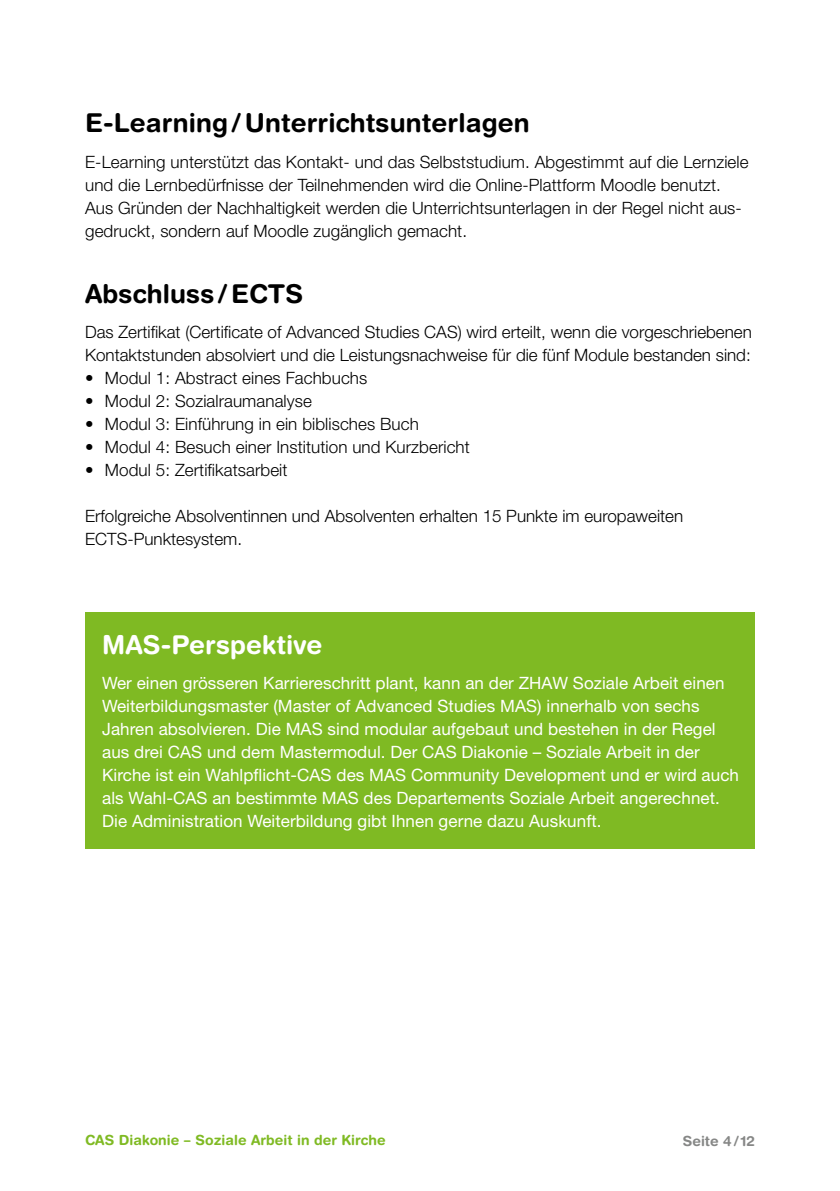
<style>
.page{position:relative;width:840px;height:1191px;background:#fff}
.page>*{position:absolute;margin:0;border:0;box-sizing:border-box;transform-origin:0 0}
.Subtitel{font:700 26px "Helvetica Rounded LT Std";letter-spacing:.005em;color:#000}
.Box_Titel{font:700 26px "Helvetica Rounded LT Std";letter-spacing:.005em;color:#fff}
.Copy{font:300 17px/23px "Helvetica Neue LT Pro";letter-spacing:.005em;color:#000}
.Box_Copy{font:17px/23px "Helvetica Neue LT Pro";letter-spacing:.005em;color:#fff}
.t1{font:700 14px "Helvetica Rounded LT Std";letter-spacing:.005em;color:#7fba23}
.t2{font:700 14px "Helvetica Rounded LT Std";letter-spacing:.005em;color:#868786}
</style>
<div class="page">
<div style="left:85px;top:612px;width:669px;height:237px;background:#7fba23"></div>
<p class="Subtitel" style="left:85px;top:107px;width:446px">E-Learning/Unterrichtsunterlagen</p>
<p class="Copy" style="left:85px;top:150px;width:664px">E-Learning unterstützt das Kontakt- und das Selbststudium. Abgestimmt auf die Lernziele und die Lernbedürfnisse der Teilnehmenden wird die Online-Plattform Moodle benutzt.<br>Aus Gründen der Nachhaltigkeit werden die Unterrichtsunterlagen in der Regel nicht aus&shy;gedruckt, sondern auf Moodle zugänglich gemacht.</p>
<p class="Subtitel" style="left:85px;top:277px;width:219px">Abschluss /ECTS</p>
<p class="Copy" style="left:85px;top:320px;width:668px">Das Zertifikat (Certificate of Advanced Studies CAS) wird erteilt, wenn die vorgeschriebenen<br>Kontaktstunden absolviert und die Leistungsnachweise für die fünf Module bestanden sind:</p>
<p class="Copy" style="left:85px;top:366px;width:283px">• Modul 1: Abstract eines Fachbuchs</p>
<p class="Copy" style="left:85px;top:389px;width:228px">• Modul 2: Sozialraumanalyse</p>
<p class="Copy" style="left:85px;top:412px;width:335px">• Modul 3: Einführung in ein biblisches Buch</p>
<p class="Copy" style="left:85px;top:435px;width:386px">• Modul 4: Besuch einer Institution und Kurzbericht</p>
<p class="Copy" style="left:85px;top:458px;width:204px">• Modul 5: Zertifikatsarbeit</p>
<p class="Copy" style="left:85px;top:504px;width:599px">Erfolgreiche Absolventinnen und Absolventen erhalten 15 Punkte im europaweiten<br>ECTS-Punktesystem.</p>
<p class="Box_Titel" style="left:102px;top:629px;width:222px">MAS-Perspektive</p>
<p class="Box_Copy" style="left:102px;top:671px;width:638px">Wer einen grösseren Karriereschritt plant, kann an der ZHAW Soziale Arbeit einen Weiterbildungsmaster (Master of Advanced Studies MAS) innerhalb von sechs Jahren absolvieren. Die MAS sind modular aufgebaut und bestehen in der Regel aus drei CAS und dem Mastermodul. Der CAS Diakonie – Soziale Arbeit in der Kirche ist ein Wahlpflicht-CAS des MAS Community Development und er wird auch als Wahl-CAS an bestimmte MAS des Departements Soziale Arbeit angerechnet.<br>Die Administration Weiterbildung gibt Ihnen gerne dazu Auskunft.</p>
<p class="t1" style="left:85px;top:1131px;width:302px">CAS Diakonie – Soziale Arbeit in der Kirche</p>
<p class="t2" style="left:682px;top:1132px;width:74px">Seite 4/ 12</p>
</div>
